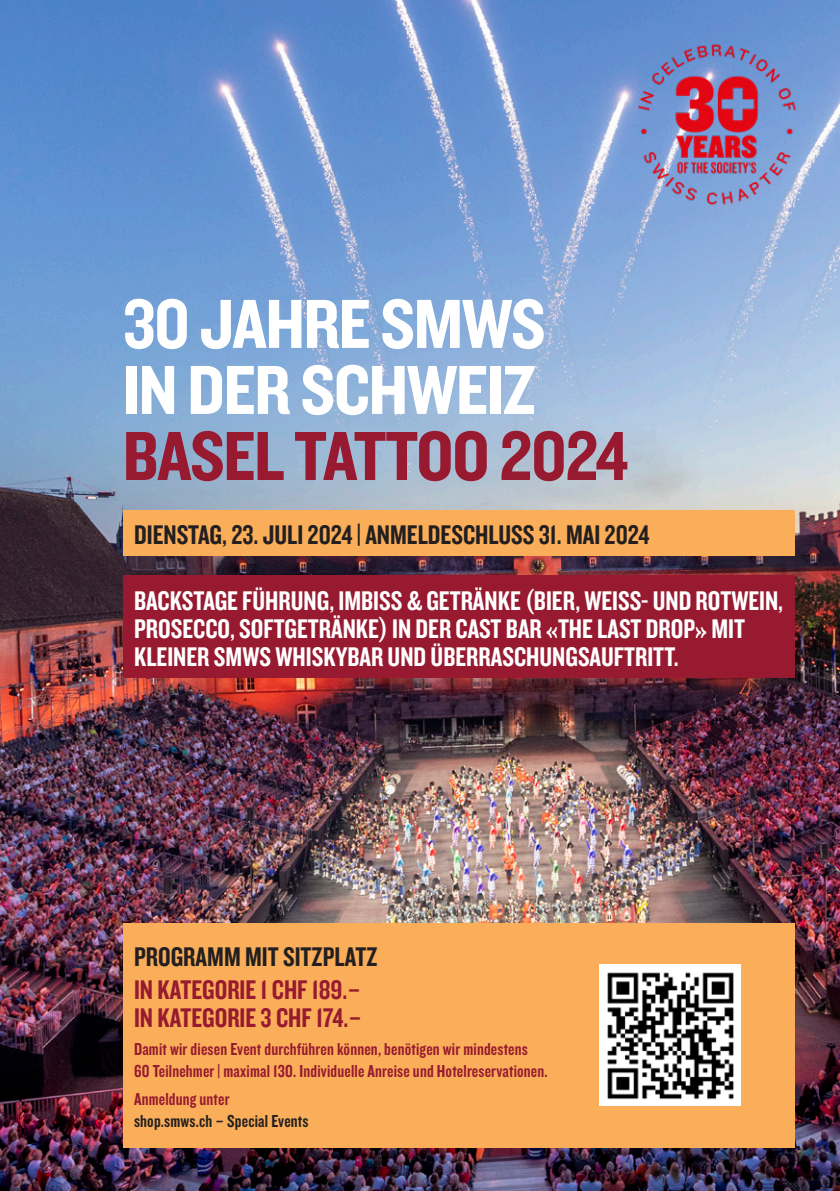
<style>
.page{position:relative;width:840px;height:1191px;background:#fff}
.page>*{position:absolute;margin:0;border:0;box-sizing:border-box;transform-origin:0 0}
.t1{font:72px/66px "Knockout 50 Welterweight";letter-spacing:-.02em;color:#fff}
.t2{font:72px "Knockout 50 Welterweight";letter-spacing:-.02em;color:#971a30}
.t3{font:28px/28px "Knockout 49 Liteweight";color:#fff}
.t4{font:28px "Knockout 49 Liteweight";color:#231f20}
.t5{font:28px/28px "Knockout 49 Liteweight";color:#971a30}
.t6{font:18px/22px "Knockout 49 Liteweight";letter-spacing:.01em;color:#971a30}
.t7{font:18px "Knockout 49 Liteweight";letter-spacing:.01em;color:#231f20}
</style>
<div class="page">
<img style="left:0;top:0;width:839px;height:1191px">
<div style="left:123px;top:510px;width:671px;height:45px;background:#faae59"></div>
<div style="left:123px;top:923px;width:671px;height:224px;background:#faae59"></div>
<div style="left:123px;top:576px;width:671px;height:102px;background:#971a30"></div>
<img style="left:631px;top:43px;width:170px;height:166px">
<img style="left:599px;top:964px;width:141px;height:142px">
<h1 class="t1" style="left:123px;top:288px;width:424px">30 JAHRE SMWS<br>IN DER SCHWEIZ</h1>
<h1 class="t2" style="left:123px;top:408px;width:507px">BASEL TATTOO 2024</h1>
<p class="t4" style="left:134px;top:517px;width:516px">DIENSTAG, 23. JULI 2024 | ANMELDESCHLUSS 31. MAI 2024</p>
<p class="t3" style="left:134px;top:585px;width:650px">BACKSTAGE FÜHRUNG, IMBISS &amp; GETRÄNKE (BIER, WEISS- UND ROTWEIN,<br>PROSECCO, SOFTGETRÄNKE) IN DER CAST BAR «THE LAST DROP» MIT<br>KLEINER SMWS WHISKYBAR UND ÜBERRASCHUNGSAUFTRITT.</p>
<p class="t4" style="left:134px;top:938px;width:245px">PROGRAMM MIT SITZPLATZ</p>
<p class="t5" style="left:134px;top:975px;width:229px">IN KATEGORIE 1 CHF 189.–<br>IN KATEGORIE 3 CHF 174.–</p>
<p class="t6" style="left:134px;top:1037px;width:415px">Damit wir diesen Event durchführen können, benötigen wir mindestens<br>60 Teilnehmer | maximal 130. Individuelle Anreise und Hotelreservationen.</p>
<p class="t6" style="left:134px;top:1087px;width:97px">Anmeldung unter</p>
<p class="t7" style="left:134px;top:1109px;width:176px">shop.smws.ch – Special Events</p>
</div>
